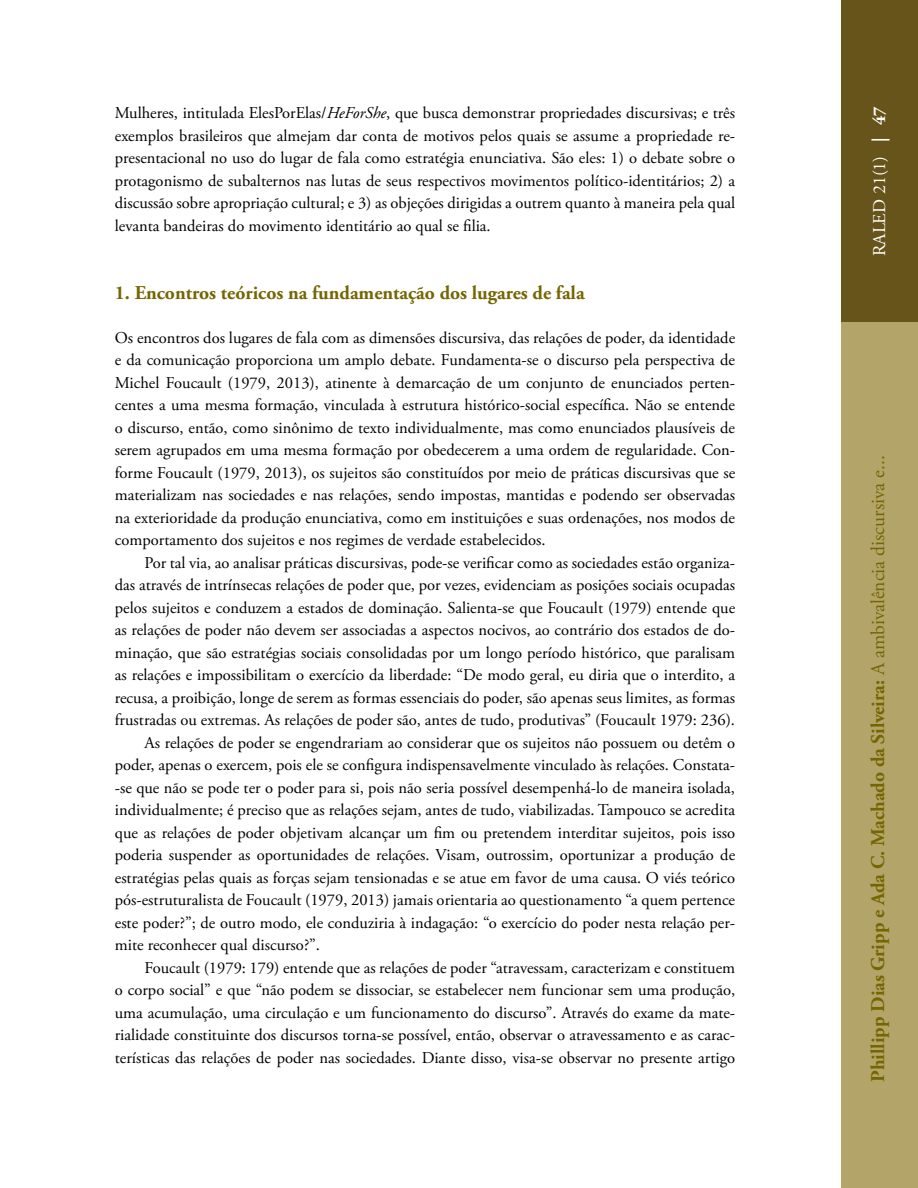
<style>
.page{position:relative;width:918px;height:1188px;background:#fff}
.page>*{position:absolute;margin:0;border:0;box-sizing:border-box;transform-origin:0 0}
.t1{font:700 19.5px "Adobe Garamond Pro";color:#746600}
.t2{font:18px "Adobe Garamond Pro";color:#fff}
.t3{font:16.5px/22.5px "Adobe Garamond Pro";color:#000;text-align:justify}
.s1{font-style:italic}
.s2{font-weight:700}
.s3{font-weight:400}
</style>
<div class="page">
<div style="left:841px;top:0;width:77px;height:1188px;background:#b3a46a"></div>
<div style="left:841px;top:0;width:77px;height:322px;background:#67541a"></div>
<p class="t3" style="left:115px;top:102px;width:622px">Mulheres, intitulada ElesPorElas/<span class="s1">HeForShe</span>, que busca demonstrar propriedades discursivas; e três exemplos brasileiros que almejam dar conta de motivos pelos quais se assume a propriedade re&shy;presentacional no uso do lugar de fala como estratégia enunciativa. São eles: 1) o debate sobre o protagonismo de subalternos nas lutas de seus respectivos movimentos político-identitários; 2) a discussão sobre apropriação cultural; e 3) as objeções dirigidas a outrem quanto à maneira pela qual levanta bandeiras do movimento identitário ao qual se filia.</p>
<p class="t1" style="left:115px;top:281px;width:471px">1. Encontros teóricos na fundamentação dos lugares de fala</p>
<p class="t3" style="left:115px;top:327px;width:622px">Os encontros dos lugares de fala com as dimensões discursiva, das relações de poder, da identidade e da comunicação proporciona um amplo debate. Fundamenta-se o discurso pela perspectiva de Michel Foucault (1979, 2013), atinente à demarcação de um conjunto de enunciados perten&shy;centes a uma mesma formação, vinculada à estrutura histórico-social específica. Não se entende o discurso, então, como sinônimo de texto individualmente, mas como enunciados plausíveis de serem agrupados em uma mesma formação por obedecerem a uma ordem de regularidade. Con&shy;forme Foucault (1979, 2013), os sujeitos são constituídos por meio de práticas discursivas que se materializam nas sociedades e nas relações, sendo impostas, mantidas e podendo ser observadas na exterioridade da produção enunciativa, como em instituições e suas ordenações, nos modos de comportamento dos sujeitos e nos regimes de verdade estabelecidos.</p>
<p class="t3" style="left:145px;top:552px;width:592px">Por tal via, ao analisar práticas discursivas, pode-se verificar como as sociedades estão organiza-</p>
<p class="t3" style="left:115px;top:574px;width:622px">das através de intrínsecas relações de poder que, por vezes, evidenciam as posições sociais ocupadas</p>
<p class="t3" style="left:115px;top:597px;width:622px">pelos sujeitos e conduzem a estados de dominação. Salienta-se que Foucault (1979) entende que</p>
<p class="t3" style="left:115px;top:619px;width:622px">as relações de poder não devem ser associadas a aspectos nocivos, ao contrário dos estados de do-</p>
<p class="t3" style="left:115px;top:642px;width:622px">minação, que são estratégias sociais consolidadas por um longo período histórico, que paralisam</p>
<p class="t3" style="left:115px;top:664px;width:622px">as relações e impossibilitam o exercício da liberdade: “De modo geral, eu diria que o interdito, a</p>
<p class="t3" style="left:115px;top:687px;width:622px">recusa, a proibição, longe de serem as formas essenciais do poder, são apenas seus limites, as formas</p>
<p class="t3" style="left:115px;top:709px;width:622px">frustradas ou extremas. As relações de poder são, antes de tudo, produtivas” (Foucault 1979: 236).</p>
<p class="t3" style="left:145px;top:732px;width:592px">As relações de poder se engendrariam ao considerar que os sujeitos não possuem ou detêm o</p>
<p class="t3" style="left:115px;top:754px;width:622px">poder, apenas o exercem, pois ele se configura indispensavelmente vinculado às relações. Constata-</p>
<p class="t3" style="left:115px;top:777px;width:622px">-se que não se pode ter o poder para si, pois não seria possível desempenhá-lo de maneira isolada,</p>
<p class="t3" style="left:115px;top:799px;width:622px">individualmente; é preciso que as relações sejam, antes de tudo, viabilizadas. Tampouco se acredita</p>
<p class="t3" style="left:115px;top:822px;width:622px">que as relações de poder objetivam alcançar um fim ou pretendem interditar sujeitos, pois isso</p>
<p class="t3" style="left:115px;top:844px;width:622px">poderia suspender as oportunidades de relações. Visam, outrossim, oportunizar a produção de</p>
<p class="t3" style="left:115px;top:867px;width:622px">estratégias pelas quais as forças sejam tensionadas e se atue em favor de uma causa. O viés teórico</p>
<p class="t3" style="left:115px;top:889px;width:622px">pós-estruturalista de Foucault (1979, 2013) jamais orientaria ao questionamento “a quem pertence</p>
<p class="t3" style="left:115px;top:912px;width:622px">este poder?”; de outro modo, ele conduziria à indagação: “o exercício do poder nesta relação per-</p>
<p class="t3" style="left:115px;top:934px;width:207px">mite reconhecer qual discurso?”.</p>
<p class="t3" style="left:145px;top:957px;width:592px">Foucault (1979: 179) entende que as relações de poder “atravessam, caracterizam e constituem</p>
<p class="t3" style="left:115px;top:979px;width:622px">o corpo social” e que “não podem se dissociar, se estabelecer nem funcionar sem uma produção,</p>
<p class="t3" style="left:115px;top:1002px;width:622px">uma acumulação, uma circulação e um funcionamento do discurso”. Através do exame da mate-</p>
<p class="t3" style="left:115px;top:1024px;width:622px">rialidade constituinte dos discursos torna-se possível, então, observar o atravessamento e as carac-</p>
<p class="t3" style="left:115px;top:1047px;width:622px">terísticas das relações de poder nas sociedades. Diante disso, visa-se observar no presente artigo</p>
<p class="t2" style="left:869px;top:256px;width:151px;rotate:-90deg">RALED 21(1) <span class="s2">| 47</span></p>
<p class="t1" style="left:867px;top:1082px;width:628px;rotate:-90deg">Phillipp Dias Gripp e Ada C. Machado da Silveira: <span class="s3">A ambivalência discursiva e...</span></p>
</div>
